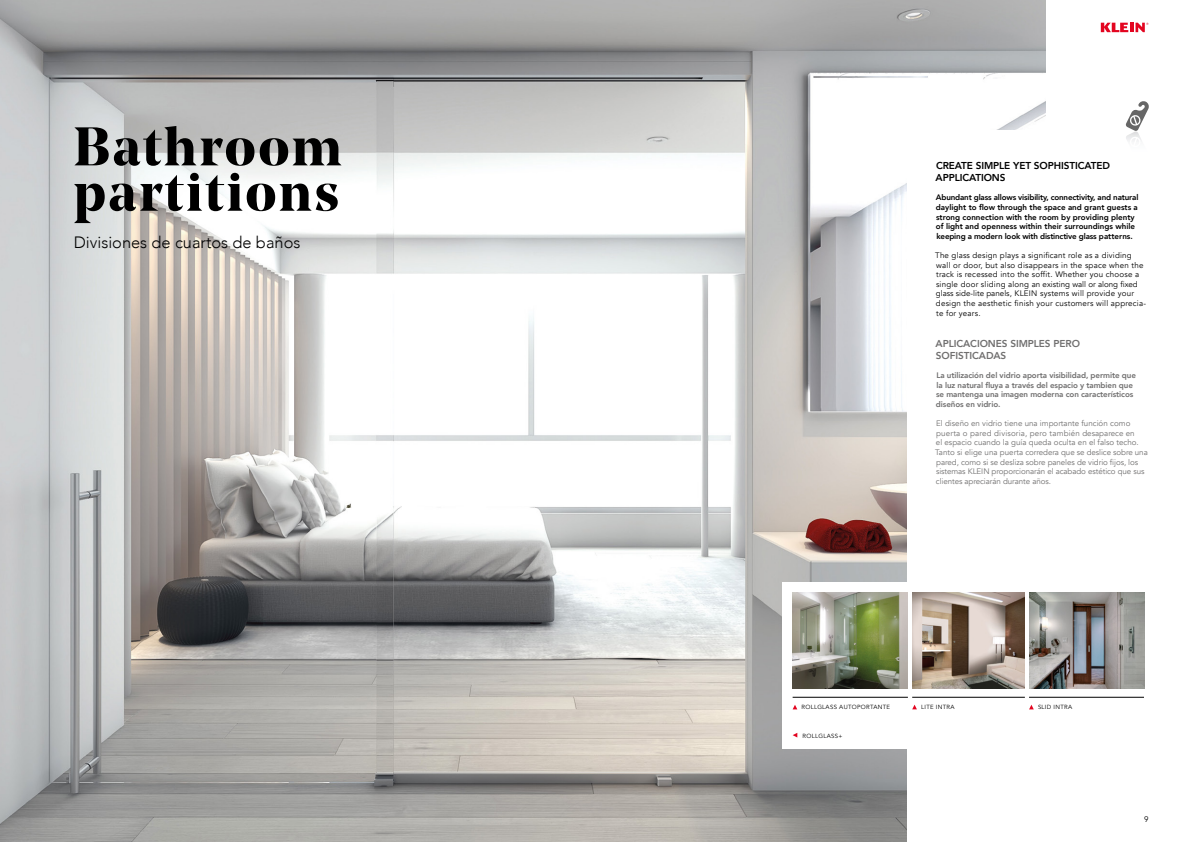
<style>
.page{position:relative;width:1191px;height:842px;background:#fff}
.page>*{position:absolute;margin:0;border:0;box-sizing:border-box;transform-origin:0 0}
.t1{font:700 54.1px "Noe Display";letter-spacing:.05em;color:#000}
.t2{font:300 16.4px "Avenir";color:#000}
.TITULAR_PEQUEÑO_NEGR{font:800 10px/12px "Avenir";letter-spacing:-.01em;color:#000}
.TITULO_PEQUEÑO_GRIS{font:800 10px/12px "Avenir";letter-spacing:-.01em;color:#706f6f}
.Texto_gris{font:8px/9.6px "Avenir";letter-spacing:-.01em;color:#706f6f}
.Texto_negro{font:8px/9.6px "Avenir";letter-spacing:.025em;color:#000}
.TITULAR_PEQUEÑO_NEGR-2{font:800 8px/9.6px "Avenir";color:#000}
.TITULO_PEQUEÑO_GRIS-2{font:800 8px/9.6px "Avenir";letter-spacing:-.01em;color:#706f6f}
.t3{font:6px "Avenir";letter-spacing:.05em;color:#000}
</style>
<div class="page">
<svg style="left:1100px;top:23px;width:48px;height:9px"></svg>
<img style="left:0;top:0;width:1045px;height:842px">
<div style="left:907px;top:131px;width:210px;height:711px;background:#fff"></div>
<svg style="left:1125px;top:101px;width:24px;height:41px"></svg>
<div style="left:782px;top:582px;width:356px;height:166px;background:#fff"></div>
<hr style="left:912px;top:697px;width:113px;height:1px;background:#000">
<hr style="left:792px;top:697px;width:116px;height:1px;background:#000">
<hr style="left:1029px;top:697px;width:115px;height:1px;background:#000">
<svg style="left:792px;top:733px;width:5px;height:4px"></svg>
<svg style="left:912px;top:705px;width:5px;height:4px"></svg>
<svg style="left:793px;top:705px;width:4px;height:4px"></svg>
<svg style="left:1029px;top:705px;width:4px;height:4px"></svg>
<img style="left:792px;top:592px;width:116px;height:96px">
<img style="left:912px;top:592px;width:113px;height:96px">
<img style="left:1029px;top:592px;width:115px;height:96px">
<p class="t1" style="left:74px;top:112px;width:269px">Bathroom</p>
<p class="t1" style="left:74px;top:157px;width:267px">partitions</p>
<p class="t2" style="left:74px;top:233px;width:228px">Divisiones de cuartos de baños</p>
<p class="TITULAR_PEQUEÑO_NEGR" style="left:935px;top:160px;width:176px">CREATE SIMPLE YET SOPHISTICATED<br>APPLICATIONS</p>
<p class="TITULAR_PEQUEÑO_NEGR-2" style="left:935px;top:193px;width:204px">Abundant glass allows visibility, connectivity, and natural daylight to flow through the space and grant guests a strong connection with the room by providing plenty of light and openness within their surroundings while keeping a modern look with distinctive glass patterns.</p>
<p class="Texto_negro" style="left:935px;top:251px;width:212px">The glass design plays a significant role as a dividing wall or door, but also disappears in the space when the track is recessed into the soffit. Whether you choose a single door sliding along an existing wall or along fixed glass side-lite panels, KLEIN systems will provide your design the aesthetic finish your customers will apprecia&shy;te for years.</p>
<p class="TITULO_PEQUEÑO_GRIS" style="left:935px;top:337px;width:146px">APLICACIONES SIMPLES PERO<br>SOFISTICADAS</p>
<p class="TITULO_PEQUEÑO_GRIS-2" style="left:936px;top:370px;width:202px">La utilización del vidrio aporta visibilidad, permite que la luz natural fluya a través del espacio y tambien que se mantenga una imagen moderna con característicos diseños en vidrio.</p>
<p class="Texto_gris" style="left:935px;top:419px;width:214px">El diseño en vidrio tiene una importante función como puerta o pared divisoria, pero también desaparece en<br>el espacio cuando la guía queda oculta en el falso techo.<br>Tanto si elige una puerta corredera que se deslice sobre una pared, como si se desliza sobre paneles de vidrio fijos, los sistemas KLEIN proporcionarán el acabado estético que sus clientes apreciarán durante años.</p>
<p class="t3" style="left:801px;top:704px;width:90px">ROLLGLASS AUTOPORTANTE</p>
<p class="t3" style="left:921px;top:704px;width:35px">LITE INTRA</p>
<p class="t3" style="left:1038px;top:704px;width:36px">SLID INTRA</p>
<p class="t3" style="left:802px;top:732px;width:41px">ROLLGLASS+</p>
<p class="Texto_negro" style="left:1144px;top:814px;width:6px">9</p>
</div>
